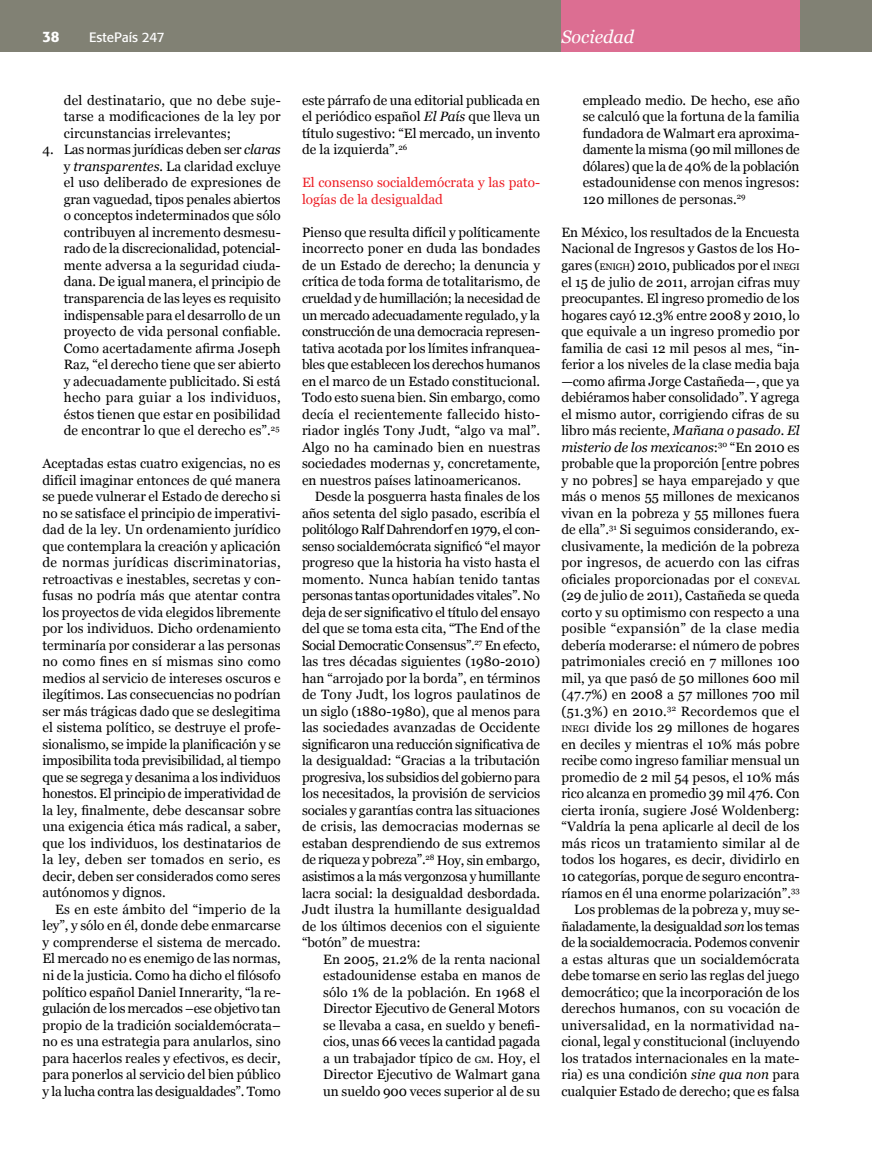
<style>
.page{position:relative;width:872px;height:1149px;background:#fff}
.page>*{position:absolute;margin:0;border:0;box-sizing:border-box;transform-origin:0 0}
.t1{font:italic 18px "Georgia";color:#fff}
.t2{font:500 15px "Formata";color:#fff}
.t3{font:13.5px/16.5px "Georgia";color:#000;text-align:justify}
.t4{font:13.5px/16.5px "Georgia";color:#ed1d24}
.t5{font:13.5px "Formata";color:#fff}
.s1{font-style:italic}
.s2{font-size:9.45px}
</style>
<div class="page">
<div style="left:0;top:0;width:872px;height:51px;background:#818174"></div>
<div style="left:561px;top:0;width:238px;height:51px;background:#dc6e92"></div>
<p class="t2" style="left:43px;top:28px;width:19px">38</p>
<p class="t5" style="left:89px;top:29px;width:77px">EstePaís 247</p>
<h1 class="t1" style="left:561px;top:25px;width:74px">Sociedad</h1>
<p class="t3" style="left:64px;top:92px;width:218px">del destinatario, que no debe suje&shy;tarse a modificaciones de la ley por circunstancias irrelevantes;</p>
<p class="t3" style="left:64px;top:142px;width:218px;text-indent:-21px">4. Las normas jurídicas deben ser <span class="s1">claras </span>y <span class="s1">transparentes.</span> La claridad excluye el uso deliberado de expresiones de gran vaguedad, tipos penales abiertos o conceptos indeterminados que sólo contribuyen al incremento desmesu&shy;rado de la discrecionalidad, potencial&shy;mente adversa a la seguridad ciuda&shy;dana. De igual manera, el principio de transparencia de las leyes es requisito indispensable para el desarrollo de un proyecto de vida personal confiable.<br>Como acertadamente afirma Joseph Raz, “el derecho tiene que ser abierto y adecuadamente publicitado. Si está hecho para guiar a los individuos, éstos tienen que estar en posibilidad de encontrar lo que el derecho es”.<sup>25</sup></p>
<p class="t3" style="left:43px;top:455px;width:240px">Aceptadas estas cuatro exigencias, no es difícil imaginar entonces de qué manera se puede vulnerar el Estado de derecho si no se satisface el principio de imperativi&shy;dad de la ley. Un ordenamiento jurídico que contemplara la creación y aplicación de normas jurídicas discriminatorias, retroactivas e inestables, secretas y con&shy;fusas no podría más que atentar contra los proyectos de vida elegidos libremente por los individuos. Dicho ordenamiento terminaría por considerar a las personas no como fines en sí mismas sino como medios al servicio de intereses oscuros e ilegítimos. Las consecuencias no podrían ser más trágicas dado que se deslegitima el sistema político, se destruye el profe&shy;sionalismo, se impide la planificación y se imposibilita toda previsibilidad, al tiempo que se segrega y desanima a los individuos honestos. El principio de imperatividad de la ley, finalmente, debe descansar sobre una exigencia ética más radical, a saber, que los individuos, los destinatarios de la ley, deben ser tomados en serio, es decir, deben ser considerados como seres autónomos y dignos.</p>
<p class="t3" style="left:43px;top:901px;width:240px;text-indent:13px">Es en este ámbito del “imperio de la ley”, y sólo en él, donde debe enmarcarse y comprenderse el sistema de mercado.<br>El mercado no es enemigo de las normas, ni de la justicia. Como ha dicho el filósofo político español Daniel Innerarity, “la re&shy;gulación de los mercados –ese objetivo tan propio de la tradición socialdemócrata– no es una estrategia para anularlos, sino para hacerlos reales y efectivos, es decir, para ponerlos al servicio del bien público y la lucha contra las desigualdades”. Tomo</p>
<p class="t3" style="left:302px;top:92px;width:240px">este párrafo de una editorial publicada en el periódico español <span class="s1">El País</span> que lleva un título sugestivo: “El mercado, un invento de la izquierda”.<sup>26</sup></p>
<p class="t4" style="left:302px;top:175px;width:240px">El consenso socialdemócrata y las pato&shy;logías de la desigualdad</p>
<p class="t3" style="left:302px;top:224px;width:240px">Pienso que resulta difícil y políticamente incorrecto poner en duda las bondades de un Estado de derecho; la denuncia y crítica de toda forma de totalitarismo, de crueldad y de humillación; la necesidad de un mercado adecuadamente regulado, y la construcción de una democracia represen&shy;tativa acotada por los límites infranquea&shy;bles que establecen los derechos humanos en el marco de un Estado constitucional.<br>Todo esto suena bien. Sin embargo, como decía el recientemente fallecido histo&shy;riador inglés Tony Judt, “algo va mal”.<br>Algo no ha caminado bien en nuestras sociedades modernas y, concretamente, en nuestros países latinoamericanos.</p>
<p class="t3" style="left:302px;top:488px;width:240px;text-indent:13px">Desde la posguerra hasta finales de los años setenta del siglo pasado, escribía el politólogo Ralf Dahrendorf en 1979, el con&shy;senso socialdemócrata significó “el mayor progreso que la historia ha visto hasta el momento. Nunca habían tenido tantas personas tantas oportunidades vitales”. No deja de ser significativo el título del ensayo del que se toma esta cita, “The End of the Social Democratic Consensus”.<sup>27</sup> En efecto, las tres décadas siguientes (1980-2010) han “arrojado por la borda”, en términos de Tony Judt, los logros paulatinos de un siglo (1880-1980), que al menos para las sociedades avanzadas de Occidente significaron una reducción significativa de la desigualdad: “Gracias a la tributación progresiva, los subsidios del gobierno para los necesitados, la provisión de servicios sociales y garantías contra las situaciones de crisis, las democracias modernas se estaban desprendiendo de sus extremos de riqueza y pobreza”.<sup>28</sup> Hoy, sin embargo, asistimos a la más vergonzosa y humillante lacra social: la desigualdad desbordada.<br>Judt ilustra la humillante desigualdad de los últimos decenios con el siguiente “botón” de muestra:</p>
<p class="t3" style="left:323px;top:950px;width:218px">En 2005, 21.2% de la renta nacional estadounidense estaba en manos de sólo 1% de la población. En 1968 el Director Ejecutivo de General Motors se llevaba a casa, en sueldo y benefi&shy;cios, unas 66 veces la cantidad pagada a un trabajador típico de <span class="s2">GM</span>. Hoy, el Director Ejecutivo de Walmart gana un sueldo 900 veces superior al de su</p>
<p class="t3" style="left:583px;top:92px;width:218px">empleado medio. De hecho, ese año se calculó que la fortuna de la familia fundadora de Walmart era aproxima&shy;damente la misma (90 mil millones de dólares) que la de 40% de la población estadounidense con menos ingresos:<br>120 millones de personas.<sup>29</sup></p>
<p class="t3" style="left:561px;top:224px;width:240px;text-align:right">En México, los resultados de la Encuesta Nacional de Ingresos y Gastos de los Ho&shy;gares (<span class="s2">ENIGH</span>) 2010, publicados por el <span class="s2">INEGI </span>el 15 de julio de 2011, arrojan cifras muy preocupantes. El ingreso promedio de los hogares cayó 12.3% entre 2008 y 2010, lo que equivale a un ingreso promedio por familia de casi 12 mil pesos al mes, “in&shy;ferior a los niveles de la clase media baja —como afirma Jorge Castañeda—, que ya debiéramos haber consolidado”. Y agrega el mismo autor, corrigiendo cifras de su libro más reciente, <span class="s1">Mañana o pasado. El misterio de los mexicanos</span>:<sup>30</sup> “En 2010 es probable que la proporción [entre pobres y no pobres] se haya emparejado y que más o menos 55 millones de mexicanos vivan en la pobreza y 55 millones fuera de ella”.<sup>31</sup> Si seguimos considerando, ex&shy;clusivamente, la medición de la pobreza por ingresos, de acuerdo con las cifras oficiales proporcionadas por el <span class="s2">CONEVAL </span>(29 de julio de 2011), Castañeda se queda corto y su optimismo con respecto a una posible “expansión” de la clase media debería moderarse: el número de pobres patrimoniales creció en 7 millones 100 mil, ya que pasó de 50 millones 600 mil (47.7%) en 2008 a 57 millones 700 mil (51.3%) en 2010.<sup>32</sup> Recordemos que el <span class="s2">INEGI</span> divide los 29 millones de hogares en deciles y mientras el 10% más pobre recibe como ingreso familiar mensual un promedio de 2 mil 54 pesos, el 10% más rico alcanza en promedio 39 mil 476. Con cierta ironía, sugiere José Woldenberg: “Valdría la pena aplicarle al decil de los más ricos un tratamiento similar al de todos los hogares, es decir, dividirlo en 10 categorías, porque de seguro encontra&shy;ríamos en él una enorme polarización”.<sup>33<br></sup>Los problemas de la pobreza y, muy se&shy;ñaladamente, la desigualdad <span class="s1">son</span> los temas de la socialdemocracia. Podemos convenir a estas alturas que un socialdemócrata debe tomarse en serio las reglas del juego democrático; que la incorporación de los derechos humanos, con su vocación de universalidad, en la normatividad na&shy;cional, legal y constitucional (incluyendo los tratados internacionales en la mate&shy;ria) es una condición <span class="s1">sine qua non</span> para cualquier Estado de derecho; que es falsa</p>
</div>
